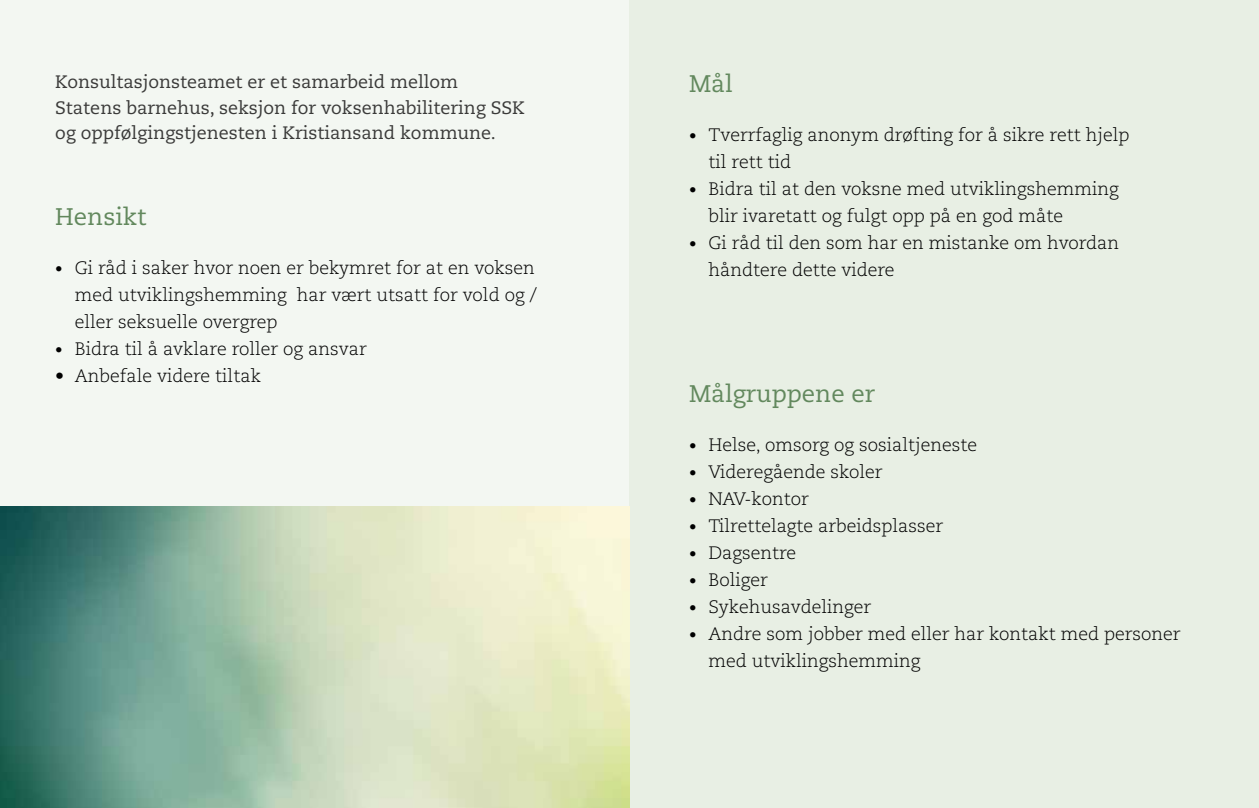
<style>
.page{position:relative;width:1259px;height:808px;background:#fff}
.page>*{position:absolute;margin:0;border:0;box-sizing:border-box;transform-origin:0 0}
.t1{font:24px "Caecilia LT Std";color:#62885d}
.t2{font:300 18px/27px "Caecilia LT Std";color:#000}
.t3{font:18px/25.5px "Caecilia LT Std";color:#3a3a39}
.s1{font-size:15px}
</style>
<div class="page">
<div style="left:0;top:0;width:629px;height:808px;background:#f3f7f2"></div>
<div style="left:629px;top:0;width:630px;height:808px;background:#e8efe4"></div>
<img style="left:0;top:506px;width:629px;height:302px">
<p class="t3" style="left:55px;top:70px;width:471px">Konsultasjonsteamet er et samarbeid mellom<br>Statens barnehus, seksjon for voksenhabilitering SSK og oppfølgingstjenesten i Kristiansand kommune.</p>
<h1 class="t1" style="left:55px;top:202px;width:93px">Hensikt</h1>
<p class="t2" style="left:75px;top:254px;width:463px;text-align:justify;text-indent:-20px"><span class="s1">•</span> Gi råd i saker hvor noen er bekymret for at en voksen med utviklingshemming har vært utsatt for vold og / eller seksuelle overgrep</p>
<p class="t2" style="left:55px;top:335px;width:313px"><span class="s1">•</span> Bidra til å avklare roller og ansvar</p>
<p class="t2" style="left:55px;top:362px;width:207px">• Anbefale videre tiltak</p>
<h1 class="t1" style="left:689px;top:70px;width:45px">Mål</h1>
<p class="t2" style="left:708px;top:122px;width:422px;text-indent:-20px"><span class="s1">•</span> Tverrfaglig anonym drøfting for å sikre rett hjelp til rett tid</p>
<p class="t2" style="left:708px;top:176px;width:412px;text-indent:-20px"><span class="s1">•</span> Bidra til at den voksne med utviklingshemming blir ivaretatt og fulgt opp på en god måte</p>
<p class="t2" style="left:708px;top:230px;width:412px;text-indent:-20px"><span class="s1">•</span> Gi råd til den som har en mistanke om hvordan håndtere dette videre</p>
<h1 class="t1" style="left:689px;top:380px;width:187px">Målgruppene er</h1>
<p class="t2" style="left:689px;top:432px;width:290px"><span class="s1">•</span> Helse, omsorg og sosialtjeneste</p>
<p class="t2" style="left:689px;top:459px;width:195px"><span class="s1">•</span> Videregående skoler</p>
<p class="t2" style="left:689px;top:486px;width:121px"><span class="s1">•</span> NAV-kontor</p>
<p class="t2" style="left:689px;top:513px;width:256px"><span class="s1">•</span> Tilrettelagte arbeidsplasser</p>
<p class="t2" style="left:689px;top:540px;width:109px"><span class="s1">•</span> Dagsentre</p>
<p class="t2" style="left:689px;top:567px;width:80px"><span class="s1">•</span> Boliger</p>
<p class="t2" style="left:689px;top:594px;width:183px"><span class="s1">•</span> Sykehusavdelinger</p>
<p class="t2" style="left:708px;top:621px;width:473px;text-indent:-20px"><span class="s1">•</span> Andre som jobber med eller har kontakt med personer med utviklingshemming</p>
</div>
